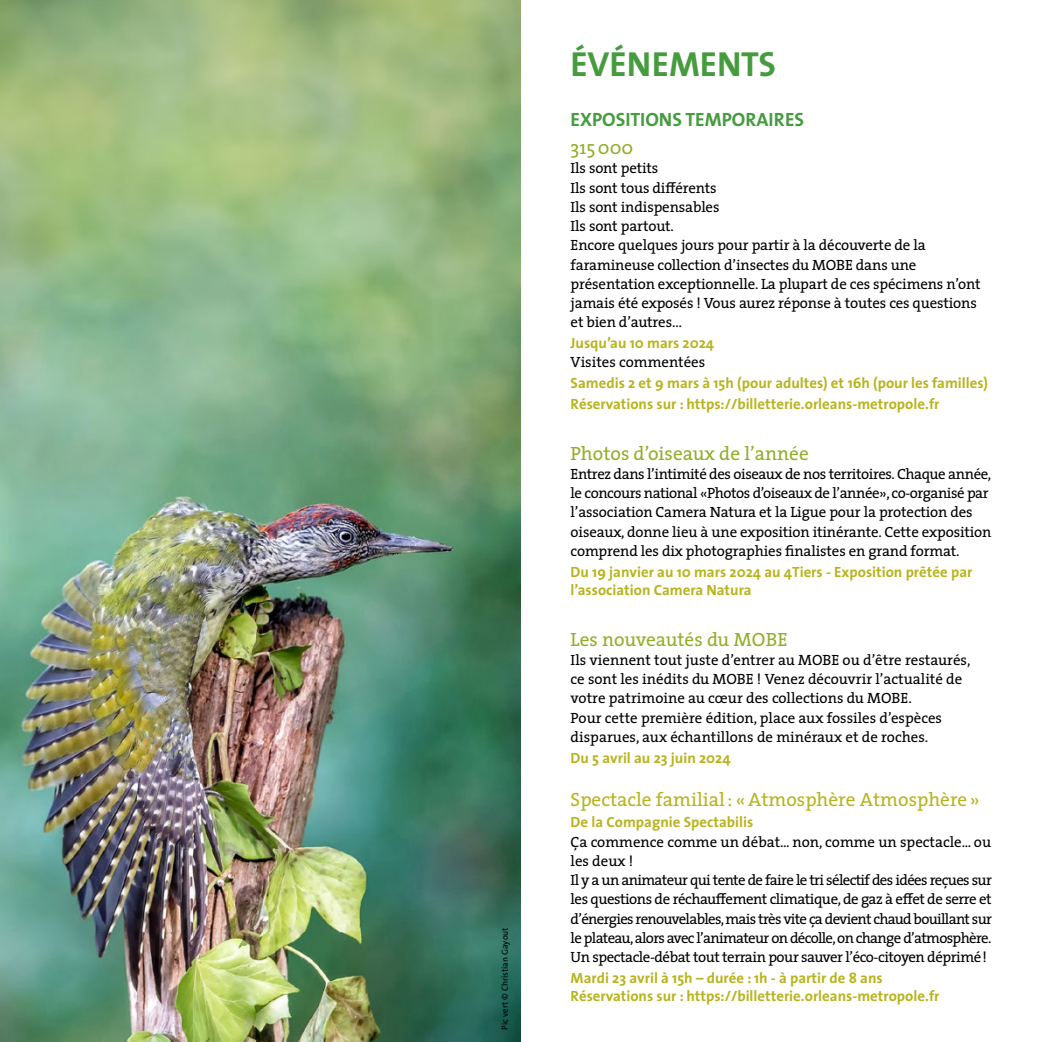
<style>
.page{position:relative;width:1042px;height:1042px;background:#fff}
.page>*{position:absolute;margin:0;border:0;box-sizing:border-box;transform-origin:0 0}
.t1{font:35px "The Sans Bold Caps";color:#469b3f}
.t2{font:19.25px "The Serif";color:#92ae27}
.t3{font:19.25px "The Serif";color:#b8b31d}
.t4{font:700 19.25px "The Sans";color:#469b3f}
.t5{font:14.88px/19.2px "The Serif";letter-spacing:-.01em;color:#000}
.t6{font:14.88px/19.2px "The Serif";letter-spacing:-.04em;color:#000}
.t7{font:700 14.88px/18.4px "The Sans";color:#b8b31d}
.t8{font:8.75px "The Sans";color:#000}
</style>
<div class="page">
<img style="left:0;top:0;width:521px;height:1042px">
<p class="t8" style="left:497px;top:1029px;width:104px;rotate:-90deg">Pic vert © Christian Gayout</p>
<h1 class="t1" style="left:570px;top:35px;width:207px">ÉVÉNEMENTS</h1>
<p class="t4" style="left:570px;top:104px;width:235px">EXPOSITIONS TEMPORAIRES</p>
<p class="t2" style="left:570px;top:132px;width:64px">315000</p>
<p class="t5" style="left:570px;top:158px;width:411px">Ils sont petits<br>Ils sont tous différents<br>Ils sont indispensables<br>Ils sont partout.<br>Encore quelques jours pour partir à la découverte de la faramineuse collection d’insectes du MOBE dans une présentation exceptionnelle. La plupart de ces spécimens n’ont jamais été exposés ! Vous aurez réponse à toutes ces questions et bien d’autres…</p>
<p class="t7" style="left:570px;top:334px;width:145px">Jusqu’au 10 mars 2024</p>
<p class="t5" style="left:570px;top:352px;width:136px">Visites commentées</p>
<p class="t7" style="left:570px;top:372px;width:419px;line-height:20.8px">Samedis 2 et 9 mars à 15h (pour adultes) et 16h (pour les familles)<br>Réservations sur : https://billetterie.orleans-metropole.fr</p>
<p class="t2" style="left:570px;top:437px;width:240px">Photos d’oiseaux de l’année</p>
<p class="t5" style="left:570px;top:464px;width:422px">Entrez dans l’intimité des oiseaux de nos territoires. Chaque année, le concours national «Photos d’oiseaux de l’année», co-organisé par l’association Camera Natura et la Ligue pour la protection des oiseaux, donne lieu à une exposition itinérante. Cette exposition comprend les dix photographies finalistes en grand format.</p>
<p class="t7" style="left:570px;top:562px;width:403px">Du 19 janvier au 10 mars 2024 au 4Tiers - Exposition prêtée par l’association Camera Natura</p>
<p class="t2" style="left:570px;top:623px;width:219px">Les nouveautés du MOBE</p>
<p class="t5" style="left:570px;top:650px;width:401px">Ils viennent tout juste d’entrer au MOBE ou d’être restaurés, ce sont les inédits du MOBE ! Venez découvrir l’actualité de votre patrimoine au cœur des collections du MOBE.<br>Pour cette première édition, place aux fossiles d’espèces disparues, aux échantillons de minéraux et de roches.</p>
<p class="t7" style="left:570px;top:748px;width:162px">Du 5 avril au 23 juin 2024</p>
<p class="t3" style="left:570px;top:784px;width:410px">Spectacle familial: «Atmosphère Atmosphère»</p>
<p class="t7" style="left:570px;top:812px;width:184px">De la Compagnie Spectabilis</p>
<p class="t6" style="left:570px;top:831px;width:423px">Ça commence comme un débat... non, comme un spectacle... ou les deux !<br>Il y a un animateur qui tente de faire le tri sélectif des idées reçues sur les questions de réchauffement climatique, de gaz à effet de serre et d’énergies renouvelables, mais très vite ça devient chaud bouillant sur le plateau, alors avec l’animateur on décolle, on change d’atmosphère.<br>Un spectacle-débat tout terrain pour sauver l’éco-citoyen déprimé!</p>
<p class="t7" style="left:570px;top:968px;width:370px">Mardi 23 avril à 15h – durée : 1h - à partir de 8 ans<br>Réservations sur : https://billetterie.orleans-metropole.fr</p>
</div>
